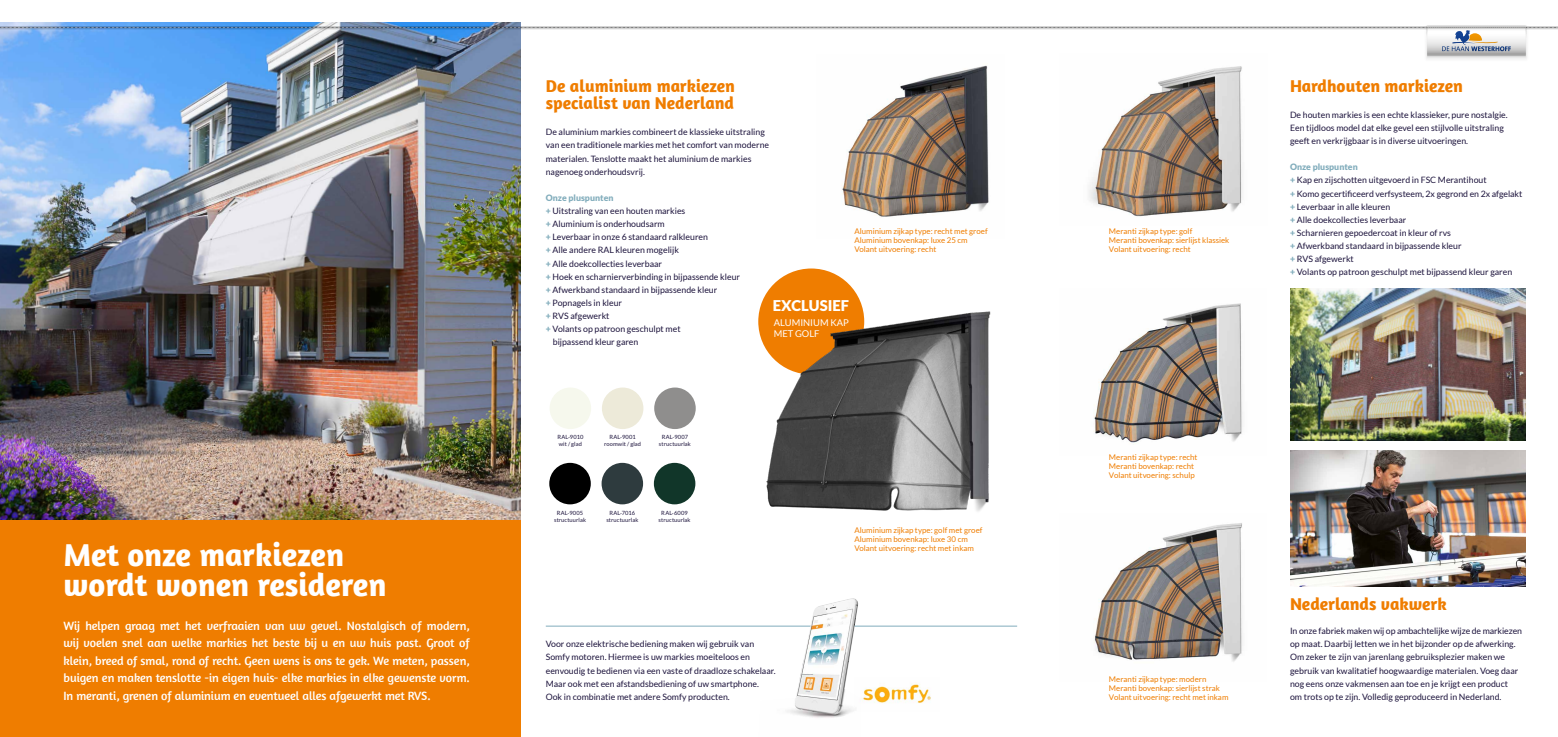
<style>
.page{position:relative;width:1558px;height:737px;background:#fff}
.page>*{position:absolute;margin:0;border:0;box-sizing:border-box;transform-origin:0 0}
.t1{font:700 32.38px/30.6px "Amaranth";color:#fff}
.t2{font:700 17.5px/17.5px "Amaranth";color:#ef7d00}
.t3{font:900 14.79px "Lato";color:#fff}
.t4{font:12.25px/17.5px "Amaranth";letter-spacing:-.005em;color:#fff;text-align:justify}
.t5{font:9.36px/10.9px "Lato";color:#fff}
.t6{font:8.75px/13.1px "Lato";color:#1c133c}
.t7{font:900 8.75px "Lato";color:#82adbc}
.t8{font:7.88px/8.8px "Lato";color:#ef7d00}
.t9{font:5.69px/7px "Lato";letter-spacing:.015em;color:#1c133c;text-align:center}
.s1{font-weight:900;color:#82adbc}
</style>
<div class="page">
<hr style="left:546px;top:625px;width:471px;height:1px;background:#82adbc">
<div style="left:758px;top:268px;width:106px;height:106px;background:#ef7d00;border-radius:50%"></div>
<img style="left:842px;top:65px;width:147px;height:152px">
<img style="left:1290px;top:289px;width:235px;height:151px">
<div style="left:0;top:453px;width:521px;height:284px;background:#ef7d00"></div>
<img style="left:0;top:22px;width:521px;height:498px">
<img style="left:758px;top:295px;width:233px;height:216px">
<img style="left:1290px;top:450px;width:235px;height:137px">
<div style="left:549px;top:387px;width:42px;height:42px;background:#f6f8ed;border-radius:50%"></div>
<div style="left:602px;top:387px;width:41px;height:42px;background:#edead9;border-radius:50%"></div>
<div style="left:654px;top:387px;width:42px;height:42px;background:#8f8e8d;border-radius:50%"></div>
<div style="left:601px;top:463px;width:42px;height:41px;background:#2e3b3e;border-radius:50%"></div>
<div style="left:654px;top:463px;width:41px;height:41px;background:#113629;border-radius:50%"></div>
<div style="left:549px;top:463px;width:42px;height:41px;background:#000;border-radius:50%"></div>
<img style="left:759px;top:598px;width:101px;height:120px">
<div style="left:854px;top:671px;width:85px;height:47px;background:#fff"></div>
<img style="left:861px;top:682px;width:70px;height:21px">
<img style="left:1093px;top:303px;width:150px;height:140px">
<img style="left:1093px;top:523px;width:150px;height:139px">
<img style="left:1089px;top:66px;width:153px;height:151px">
<svg style="left:1px;top:25px;width:1557px;height:37px"></svg>
<h1 class="t1" style="left:64px;top:538px;width:324px">Met onze markiezen wordt wonen resideren</h1>
<p class="t4" style="left:64px;top:616px;width:408px">Wij helpen graag met het verfraaien van uw gevel. Nostalgisch of modern, wij voelen snel aan welke markies het beste bij u en uw huis past. Groot of klein, breed of smal, rond of recht. Geen wens is ons te gek. We meten, passen, buigen en maken tenslotte -in eigen huis- elke markies in elke gewenste vorm.<br>In meranti, grenen of aluminium en eventueel alles afgewerkt met RVS.</p>
<h2 class="t2" style="left:546px;top:76px;width:191px">De aluminium markiezen specialist van Nederland</h2>
<p class="t6" style="left:546px;top:125px;width:225px">De aluminium markies combineert de klassieke uitstraling van een traditionele markies met het comfort van moderne materialen. Tenslotte maakt het aluminium de markies nagenoeg onderhoudsvrij.</p>
<p class="t7" style="left:546px;top:193px;width:69px">Onze pluspunten</p>
<p class="t6" style="left:546px;top:204px;width:141px"><span class="s1">+</span> Uitstraling van een houten markies</p>
<p class="t6" style="left:546px;top:217px;width:120px"><span class="s1">+</span> Aluminium is onderhoudsarm</p>
<p class="t6" style="left:546px;top:230px;width:164px"><span class="s1">+</span> Leverbaar in onze 6 standaard ralkleuren</p>
<p class="t6" style="left:546px;top:244px;width:135px"><span class="s1">+</span> Alle andere RAL kleuren mogelijk</p>
<p class="t6" style="left:546px;top:257px;width:118px"><span class="s1">+</span> Alle doekcollecties leverbaar</p>
<p class="t6" style="left:546px;top:270px;width:196px"><span class="s1">+</span> Hoek en scharnierverbinding in bijpassende kleur</p>
<p class="t6" style="left:546px;top:283px;width:173px"><span class="s1">+</span> Afwerkband standaard in bijpassende kleur</p>
<p class="t6" style="left:546px;top:296px;width:78px"><span class="s1">+</span> Popnagels in kleur</p>
<p class="t6" style="left:546px;top:309px;width:65px"><span class="s1">+</span> RVS afgewerkt</p>
<p class="t6" style="left:546px;top:322px;width:136px"><span class="s1">+</span> Volants op patroon geschulpt met</p>
<p class="t6" style="left:553px;top:335px;width:87px">bijpassend kleur garen</p>
<p class="t8" style="left:854px;top:227px;width:135px">Aluminium zijkap type: recht met groef<br>Aluminium bovenkap: luxe 25 cm<br>Volant uitvoering: recht</p>
<h3 class="t3" style="left:773px;top:297px;width:78px">EXCLUSIEF</h3>
<p class="t5" style="left:774px;top:317px;width:77px">ALUMINIUM KAP<br>MET GOLF</p>
<p class="t9" style="left:557px;top:434px;width:27px;text-align:left">RAL-9010 wit / glad</p>
<p class="t9" style="left:659px;top:434px;width:33px">RAL-9007 structuurlak</p>
<p class="t9" style="left:604px;top:434px;width:38px">RAL-9001 roomwit / glad</p>
<p class="t9" style="left:554px;top:509px;width:33px">RAL-9005 structuurlak</p>
<p class="t9" style="left:606px;top:509px;width:33px">RAL-7016 structuurlak</p>
<p class="t9" style="left:658px;top:509px;width:33px">RAL-6009 structuurlak</p>
<p class="t6" style="left:546px;top:637px;width:231px">Voor onze elektrische bediening maken wij gebruik van Somfy motoren. Hiermee is uw markies moeiteloos en eenvoudig te bedienen via een vaste of draadloze schakelaar.<br>Maar ook met een afstandsbediening of uw smartphone.<br>Ook in combinatie met andere Somfy producten.</p>
<p class="t8" style="left:854px;top:526px;width:129px">Aluminium zijkap type: golf met groef<br>Aluminium bovenkap: luxe 30 cm<br>Volant uitvoering: recht met inkam</p>
<p class="t8" style="left:1109px;top:227px;width:122px">Meranti zijkap type: golf<br>Meranti bovenkap: sierlijst klassiek<br>Volant uitvoering: recht</p>
<h2 class="t2" style="left:1290px;top:76px;width:174px">Hardhouten markiezen</h2>
<p class="t6" style="left:1290px;top:108px;width:219px">De houten markies is een echte klassieker, pure nostalgie.<br>Een tijdloos model dat elke gevel een stijlvolle uitstraling geeft en verkrijgbaar is in diverse uitvoeringen.</p>
<p class="t6" style="left:1290px;top:160px;width:234px"><span class="s1">Onze pluspunten<br>+</span> Kap en zijschotten uitgevoerd in FSC Merantihout<br><span class="s1">+</span> Komo gecertificeerd verfsysteem, 2x gegrond en 2x afgelakt <span class="s1">+</span> Leverbaar in alle kleuren<br><span class="s1">+</span> Alle doekcollecties leverbaar<br><span class="s1">+</span> Scharnieren gepoedercoat in kleur of rvs<br><span class="s1">+</span> Afwerkband standaard in bijpassende kleur<br><span class="s1">+</span> RVS afgewerkt<br><span class="s1">+</span> Volants op patroon geschulpt met bijpassend kleur garen</p>
<p class="t8" style="left:1109px;top:453px;width:90px">Meranti zijkap type: recht<br>Meranti bovenkap: recht<br>Volant uitvoering: schulp</p>
<p class="t8" style="left:1109px;top:675px;width:121px">Meranti zijkap type: modern<br>Meranti bovenkap: sierlijst strak<br>Volant uitvoering: recht met inkam</p>
<h2 class="t2" style="left:1290px;top:595px;width:158px">Nederlands vakwerk</h2>
<p class="t6" style="left:1290px;top:624px;width:233px">In onze fabriek maken wij op ambachtelijke wijze de markiezen op maat. Daarbij letten we in het bijzonder op de afwerking.<br>Om zeker te zijn van jarenlang gebruiksplezier maken we gebruik van kwalitatief hoogwaardige materialen. Voeg daar nog eens onze vakmensen aan toe en je krijgt een product om trots op te zijn. Volledig geproduceerd in Nederland.</p>
</div>
